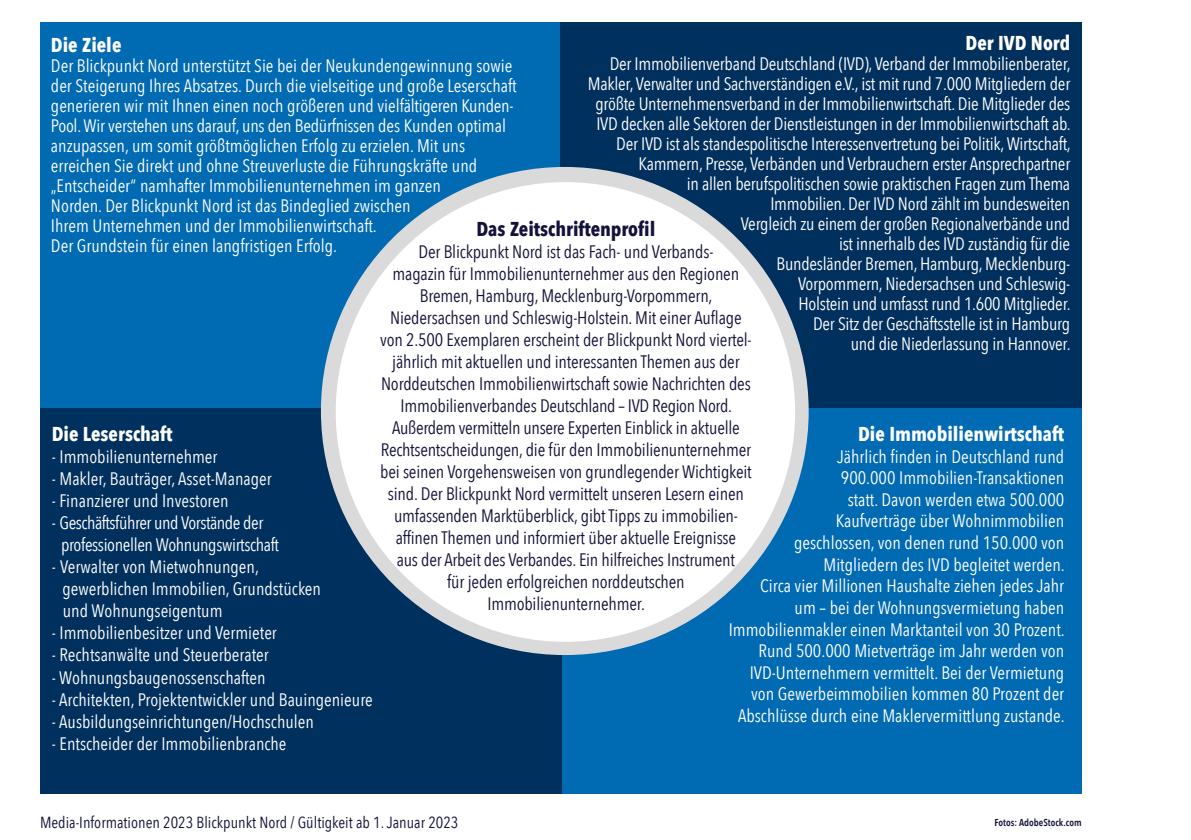
<style>
.page{position:relative;width:1191px;height:840px;background:#fff}
.page>*{position:absolute;margin:0;border:0;box-sizing:border-box;transform-origin:0 0}
.t1{font:700 20px "Avenir Next Condensed";color:#fff}
.t2{font:700 20px "Avenir Next Condensed";color:#13123a}
.t3{font:18px/20px "Avenir Next Condensed";color:#fff}
.t4{font:18px/22px "Avenir Next Condensed";letter-spacing:-.01em;color:#13123a;text-align:center}
.t5{font:18px/22px "Avenir Next Condensed";letter-spacing:-.025em;color:#fff}
.t6{font:16px "Avenir Next Condensed";color:#13123a}
.t7{font:600 10px "Avenir Next Condensed";color:#13123a}
</style>
<div class="page">
<div style="left:40px;top:22px;width:521px;height:386px;background:#006ab3"></div>
<div style="left:560px;top:22px;width:521px;height:386px;background:#00305d"></div>
<div style="left:560px;top:408px;width:521px;height:385px;background:#006ab3"></div>
<div style="left:40px;top:407px;width:521px;height:386px;background:#00305d"></div>
<div style="left:321px;top:167px;width:487px;height:487px;background:#dadada;border-radius:50%"></div>
<div style="left:336px;top:182px;width:459px;height:459px;background:#fff;border-radius:50%"></div>
<p class="t1" style="left:965px;top:30px;width:106px">Der IVD Nord</p>
<p class="t3" style="left:588px;top:52px;width:484px;text-align:right">Der Immobilienverband Deutschland (IVD), Verband der Immobilienberater, Makler, Verwalter und Sachverständigen e.V., ist mit rund 7.000 Mitgliedern der größte Unternehmensverband in der Immobilienwirtschaft. Die Mitglieder des IVD decken alle Sektoren der Dienstleistungen in der Immobilienwirtschaft ab.<br>Der IVD ist als standespolitische Interessenvertretung bei Politik, Wirtschaft, Kammern, Presse, Verbänden und Verbrauchern erster Ansprechpartner<br>in allen berufspolitischen sowie praktischen Fragen zum Thema<br>Immobilien. Der IVD Nord zählt im bundesweiten<br>Vergleich zu einem der großen Regionalverbände und<br>ist innerhalb des IVD zuständig für die<br>Bundesländer Bremen, Hamburg, Mecklenburg-<br>Vorpommern, Niedersachsen und Schleswig-<br>Holstein und umfasst rund 1.600 Mitglieder.<br>Der Sitz der Geschäftsstelle ist in Hamburg<br>und die Niederlassung in Hannover.</p>
<p class="t1" style="left:51px;top:32px;width:72px">Die Ziele</p>
<p class="t3" style="left:51px;top:55px;width:467px">Der Blickpunkt Nord unterstützt Sie bei der Neukundengewinnung sowie der Steigerung Ihres Absatzes. Durch die vielseitige und große Leserschaft generieren wir mit Ihnen einen noch größeren und vielfältigeren Kunden-Pool. Wir verstehen uns darauf, uns den Bedürfnissen des Kunden optimal anzupassen, um somit größtmöglichen Erfolg zu erzielen. Mit uns erreichen Sie direkt und ohne Streuverluste die Führungskräfte und „Entscheider“ namhafter Immobilienunternehmen im ganzen<br>Norden. Der Blickpunkt Nord ist das Bindeglied zwischen<br>Ihrem Unternehmen und der Immobilienwirtschaft.<br>Der Grundstein für einen langfristigen Erfolg.</p>
<p class="t2" style="left:476px;top:216px;width:180px">Das Zeitschriftenprofil</p>
<p class="t4" style="left:380px;top:239px;width:373px">Der Blickpunkt Nord ist das Fach- und Verbands-<br>magazin für Immobilienunternehmer aus den Regionen Bremen, Hamburg, Mecklenburg-Vorpommern, Niedersachsen und Schleswig-Holstein. Mit einer Auflage von 2.500 Exemplaren erscheint der Blickpunkt Nord viertel&shy;jährlich mit aktuellen und interessanten Themen aus der Norddeutschen Immobilienwirtschaft sowie Nachrichten des Immobilienverbandes Deutschland – IVD Region Nord.<br>Außerdem vermitteln unsere Experten Einblick in aktuelle Rechtsentscheidungen, die für den Immobilienunternehmer bei seinen Vorgehensweisen von grundlegender Wichtigkeit sind. Der Blickpunkt Nord vermittelt unseren Lesern einen umfassenden Marktüberblick, gibt Tipps zu immobilien&shy;affinen Themen und informiert über aktuelle Ereignisse<br>aus der Arbeit des Verbandes. Ein hilfreiches Instrument<br>für jeden erfolgreichen norddeutschen Immobilienunternehmer.</p>
<p class="t1" style="left:858px;top:421px;width:208px">Die Immobilienwirtschaft</p>
<p class="t3" style="left:728px;top:444px;width:337px;line-height:21.6px;text-align:right">Jährlich finden in Deutschland rund<br>900.000 Immobilien-Transaktionen<br>statt. Davon werden etwa 500.000<br>Kaufverträge über Wohnimmobilien<br>geschlossen, von denen rund 150.000 von Mitgliedern des IVD begleitet werden.<br>Circa vier Millionen Haushalte ziehen jedes Jahr<br>um – bei der Wohnungsvermietung haben Immobilienmakler einen Marktanteil von 30 Prozent.<br>Rund 500.000 Mietverträge im Jahr werden von IVD-Unternehmern vermittelt. Bei der Vermietung von Gewerbeimmobilien kommen 80 Prozent der Abschlüsse durch eine Maklervermittlung zustande.</p>
<p class="t1" style="left:52px;top:421px;width:122px">Die Leserschaft</p>
<p class="t3" style="left:52px;top:446px;width:167px">- Immobilienunternehmer</p>
<p class="t3" style="left:52px;top:468px;width:221px">- Makler, Bauträger, Asset-Manager</p>
<p class="t3" style="left:52px;top:490px;width:178px">- Finanzierer und Investoren</p>
<p class="t5" style="left:61px;top:511px;width:219px;text-indent:-9px">- Geschäftsführer und Vorstände der professionellen Wohnungswirtschaft</p>
<p class="t3" style="left:62px;top:555px;width:260px;line-height:22px;text-indent:-11px">- Verwalter von Mietwohnungen, gewerblichen Immobilien, Grundstücken und Wohnungseigentum</p>
<p class="t3" style="left:52px;top:622px;width:227px">- Immobilienbesitzer und Vermieter</p>
<p class="t3" style="left:52px;top:644px;width:218px">- Rechtsanwälte und Steuerberater</p>
<p class="t3" style="left:52px;top:666px;width:215px">- Wohnungsbaugenossenschaften</p>
<p class="t3" style="left:52px;top:688px;width:322px">- Architekten, Projektentwickler und Bauingenieure</p>
<p class="t3" style="left:52px;top:710px;width:264px">- Ausbildungseinrichtungen/Hochschulen</p>
<p class="t3" style="left:52px;top:732px;width:236px">- Entscheider der Immobilienbranche</p>
<p class="t6" style="left:40px;top:808px;width:420px">Media-Informationen 2023 Blickpunkt Nord / Gültigkeit ab 1. Januar 2023</p>
<p class="t7" style="left:994px;top:813px;width:88px">Fotos: AdobeStock.com</p>
</div>
